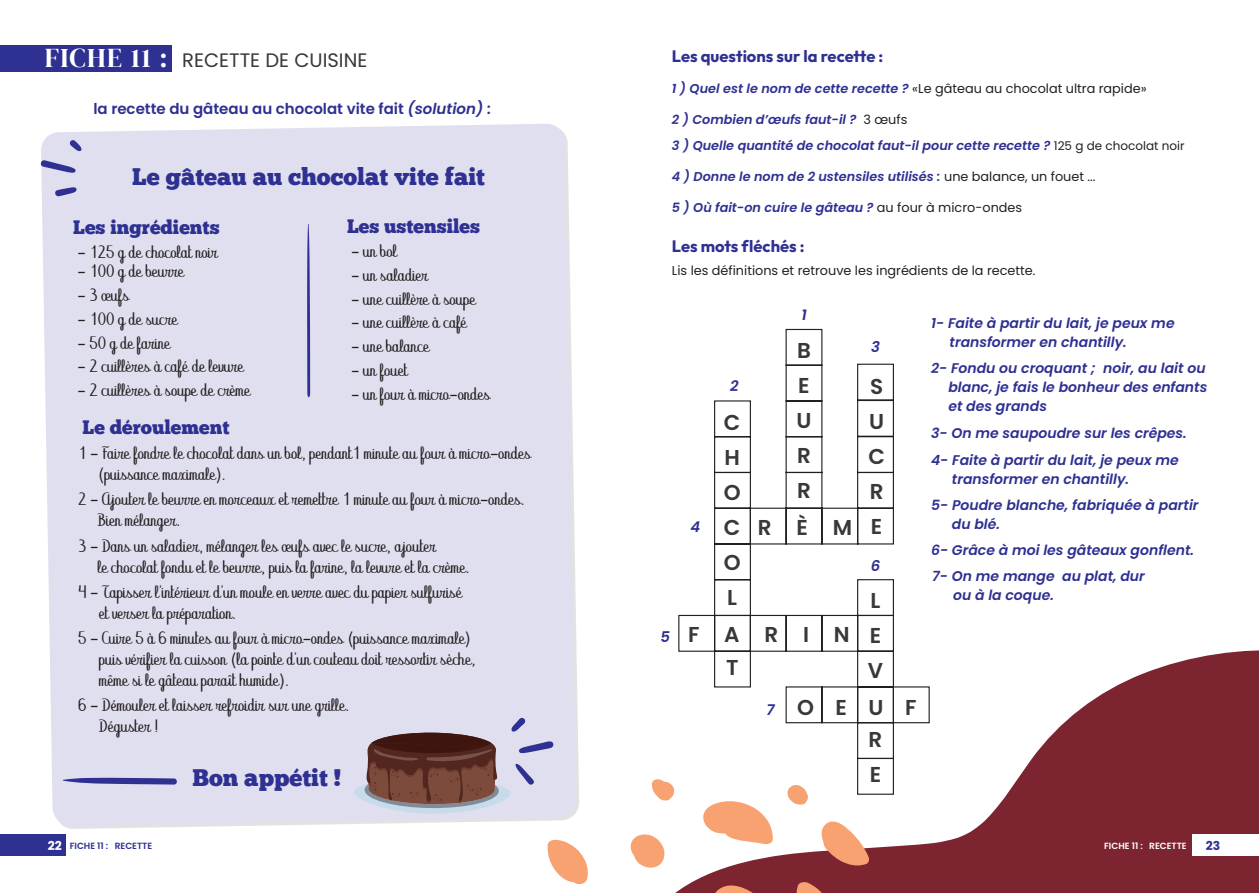
<style>
.page{position:relative;width:1259px;height:893px;background:#fff}
.page>*{position:absolute;margin:0;border:0;box-sizing:border-box;transform-origin:0 0}
.t1{font:24px "Chunk Five";color:#2e3092}
.t2{font:600 21.45px/35px "Poppins";letter-spacing:1.15em;color:#383839;text-align:justify}
.t3{font:19.5px "Chunk Five";color:#2e3092}
.t4{font:19.5px "Poppins";color:#383839}
.t5{font:16.5px/21px "Abecedary";color:#231f20}
.t6{font:100 16.5px "Outfit";color:#2e3092}
.t7{font:600 15px "Poppins";color:#2e3092}
.t8{font:italic 600 14.85px "Poppins";color:#2e3092}
.t9{font:italic 600 14.1px/26.1px "Poppins";color:#2e3092}
.t10{font:italic 600 12.9px/26.5px "Poppins";color:#2e3092}
.t11{font:12.9px "Poppins";color:#231f20}
.t12{font:700 12.3px "Poppins";color:#2e3092}
.t13{font:600 9px "Poppins";color:#2e3092}
.t14{font:600 9px "Poppins";color:#fff}
.s1{font-family:"DM Serif Display";font-size:27px;color:#fff}
.s2{font-style:italic}
.s3{font-weight:600;font-style:italic;color:#2e3092}
.s4{font-weight:400;font-style:normal;color:#231f20}
.s5{font-weight:400;font-style:normal;font-size:12px;color:#231f20}
.s6{font-weight:700;font-size:12.3px;color:#fff}
</style>
<div class="page">
<svg style="left:674px;top:650px;width:585px;height:243px;fill:#7c2530"></svg>
<div style="left:41px;top:124px;width:535px;height:702px;background:#e0dfef"></div>
<div style="left:0;top:834px;width:66px;height:22px;background:#2e3092"></div>
<div style="left:1192px;top:834px;width:67px;height:22px;background:#fff"></div>
<svg style="left:708px;top:885px;width:71px;height:8px"></svg>
<svg style="left:796px;top:881px;width:37px;height:12px"></svg>
<svg style="left:700px;top:796px;width:74px;height:48px"></svg>
<svg style="left:820px;top:816px;width:49px;height:51px"></svg>
<svg style="left:630px;top:834px;width:35px;height:34px"></svg>
<svg style="left:547px;top:840px;width:41px;height:44px"></svg>
<svg style="left:651px;top:779px;width:23px;height:22px"></svg>
<svg style="left:786px;top:795px;width:22px;height:11px"></svg>
<div style="left:0;top:45px;width:171px;height:26px;background:#2e3092"></div>
<svg style="left:678px;top:328px;width:252px;height:467px"></svg>
<svg style="left:53px;top:187px;width:24px;height:10px"></svg>
<svg style="left:40px;top:159px;width:36px;height:14px"></svg>
<svg style="left:70px;top:140px;width:12px;height:11px"></svg>
<svg style="left:354px;top:717px;width:200px;height:97px;background:#a29095"></svg>
<svg style="left:63px;top:777px;width:115px;height:8px"></svg>
<svg style="left:307px;top:223px;width:3px;height:176px"></svg>
<p class="t4" style="left:45px;top:49px;width:324px"><span class="s1">FICHE 11 :</span> RECETTE DE CUISINE</p>
<p class="t7" style="left:93px;top:100px;width:399px">la recette du gâteau au chocolat vite fait <span class="s2">(solution) :</span></p>
<h1 class="t1" style="left:132px;top:162px;width:354px">Le gâteau au chocolat vite fait</h1>
<p class="t3" style="left:73px;top:216px;width:148px">Les ingrédients</p>
<p class="t5" style="left:77px;top:243px;width:142px">- 125 g de chocolat noir</p>
<p class="t5" style="left:77px;top:262px;width:108px">- 100 g de beurre</p>
<p class="t5" style="left:77px;top:286px;width:53px">- 3 œufs</p>
<p class="t5" style="left:77px;top:310px;width:102px">- 100 g de sucre</p>
<p class="t5" style="left:77px;top:334px;width:94px">- 50 g de farine</p>
<p class="t5" style="left:77px;top:357px;width:168px">- 2 cuillères à café de levure</p>
<p class="t5" style="left:77px;top:381px;width:175px">- 2 cuillères à soupe de crème</p>
<p class="t3" style="left:347px;top:215px;width:135px">Les ustensiles</p>
<p class="t5" style="left:351px;top:242px;width:47px">- un bol</p>
<p class="t5" style="left:351px;top:266px;width:78px">- un saladier</p>
<p class="t5" style="left:351px;top:290px;width:126px">- une cuillère à soupe</p>
<p class="t5" style="left:351px;top:314px;width:117px">- une cuillère à café</p>
<p class="t5" style="left:351px;top:337px;width:79px">- une balance</p>
<p class="t5" style="left:351px;top:361px;width:58px">- un fouet</p>
<p class="t5" style="left:351px;top:385px;width:140px">- un four à micro-ondes</p>
<p class="t3" style="left:82px;top:415px;width:148px">Le déroulement</p>
<p class="t5" style="left:98px;top:444px;width:434px;text-indent:-20px">1 - Faire fondre le chocolat dans un bol, pendant1 minute au four à micro-ondes (puissance maximale).</p>
<p class="t5" style="left:98px;top:490px;width:428px;text-indent:-20px">2 - Ajouter le beurre en morceaux et remettre 1 minute au four à micro-ondes.<br>Bien mélanger.</p>
<p class="t5" style="left:98px;top:537px;width:373px;text-indent:-20px">3 - Dans un saladier, mélanger les œufs avec le sucre, ajouter<br>le chocolat fondu et le beurre, puis la farine, la levure et la crème.</p>
<p class="t5" style="left:99px;top:583px;width:364px;text-indent:-21px">4 - Tapisser l’intérieur d’un moule en verre avec du papier sulfurisé et verser la préparation.</p>
<p class="t5" style="left:99px;top:629px;width:378px;text-indent:-21px">5 - Cuire 5 à 6 minutes au four à micro-ondes (puissance maximale) puis vérifier la cuisson (la pointe d’un couteau doit ressortir sèche, même si le gâteau paraît humide).</p>
<p class="t5" style="left:99px;top:696px;width:252px;text-indent:-21px">6 - Démouler et laisser refroidir sur une grille.<br>Déguster !</p>
<h1 class="t1" style="left:192px;top:763px;width:150px">Bon appétit !</h1>
<p class="t6" style="left:672px;top:47px;width:213px">Les questions sur la recette :</p>
<p class="t11" style="left:672px;top:81px;width:476px"><span class="s3">1 ) Quel est le nom de cette recette ?</span> «Le gâteau au chocolat ultra rapide»</p>
<p class="t10" style="left:672px;top:106px;width:514px">2 ) Combien d’œufs faut-il ? <span class="s4">3 œufs<br></span>3 ) Quelle quantité de chocolat faut-il pour cette recette ? <span class="s5">125 g de chocolat noir</span></p>
<p class="t10" style="left:672px;top:164px;width:425px">4 ) Donne le nom de 2 ustensiles utilisés : <span class="s4">une balance, un fouet ...</span></p>
<p class="t10" style="left:672px;top:195px;width:352px">5 ) Où fait-on cuire le gâteau ? <span class="s4">au four à micro-ondes</span></p>
<p class="t6" style="left:672px;top:237px;width:134px">Les mots fléchés :</p>
<p class="t11" style="left:672px;top:262px;width:365px">Lis les définitions et retrouve les ingrédients de la recette.</p>
<p class="t8" style="left:660px;top:628px;width:11px">5</p>
<p class="t8" style="left:690px;top:518px;width:11px">4</p>
<p class="t8" style="left:730px;top:377px;width:10px">2</p>
<h2 class="t2" style="left:724px;top:405px;width:18px">C H O C O L</h2>
<p class="t8" style="left:801px;top:306px;width:7px">1</p>
<h2 class="t2" style="left:796px;top:333px;width:17px">B E U R R</h2>
<h2 class="t2" style="left:758px;top:510px;width:96px">RÈM</h2>
<h2 class="t2" style="left:688px;top:617px;width:163px">FARIN</h2>
<h2 class="t2" style="left:726px;top:650px;width:14px">T</h2>
<p class="t8" style="left:871px;top:339px;width:10px">3</p>
<h2 class="t2" style="left:868px;top:369px;width:18px">S U C R E</h2>
<p class="t8" style="left:871px;top:558px;width:11px">6</p>
<h2 class="t2" style="left:868px;top:583px;width:17px;text-align:left">L<br>E<br>V</h2>
<p class="t8" style="left:766px;top:701px;width:10px">7</p>
<h2 class="t2" style="left:797px;top:690px;width:121px">OEUF</h2>
<h2 class="t2" style="left:868px;top:723px;width:15px">R<br>E</h2>
<p class="t9" style="left:949px;top:314px;width:226px;line-height:18.9px;text-indent:-19px">1- Faite à partir du lait, je peux me transformer en chantilly.</p>
<p class="t9" style="left:948px;top:359px;width:260px;line-height:18.9px;text-indent:-17px">2- Fondu ou croquant ; noir, au lait ou blanc, je fais le bonheur des enfants et des grands</p>
<p class="t9" style="left:931px;top:421px;width:257px">3- On me saupoudre sur les crêpes.<br>4- Faite à partir du lait, je peux me</p>
<p class="t9" style="left:931px;top:466px;width:269px;text-indent:21px">transformer en chantilly.<br>5- Poudre blanche, fabriquée à partir</p>
<p class="t9" style="left:931px;top:511px;width:265px;text-indent:21px">du blé.<br>6- Grâce à moi les gâteaux gonflent.<br>7- On me mange au plat, dur</p>
<p class="t9" style="left:953px;top:582px;width:102px">ou à la coque.</p>
<p class="t13" style="left:48px;top:841px;width:106px"><span class="s6">22</span> FICHE 11 : RECETTE</p>
<p class="t14" style="left:1104px;top:841px;width:84px">FICHE 11 : RECETTE</p>
<p class="t12" style="left:1206px;top:838px;width:16px">23</p>
</div>
